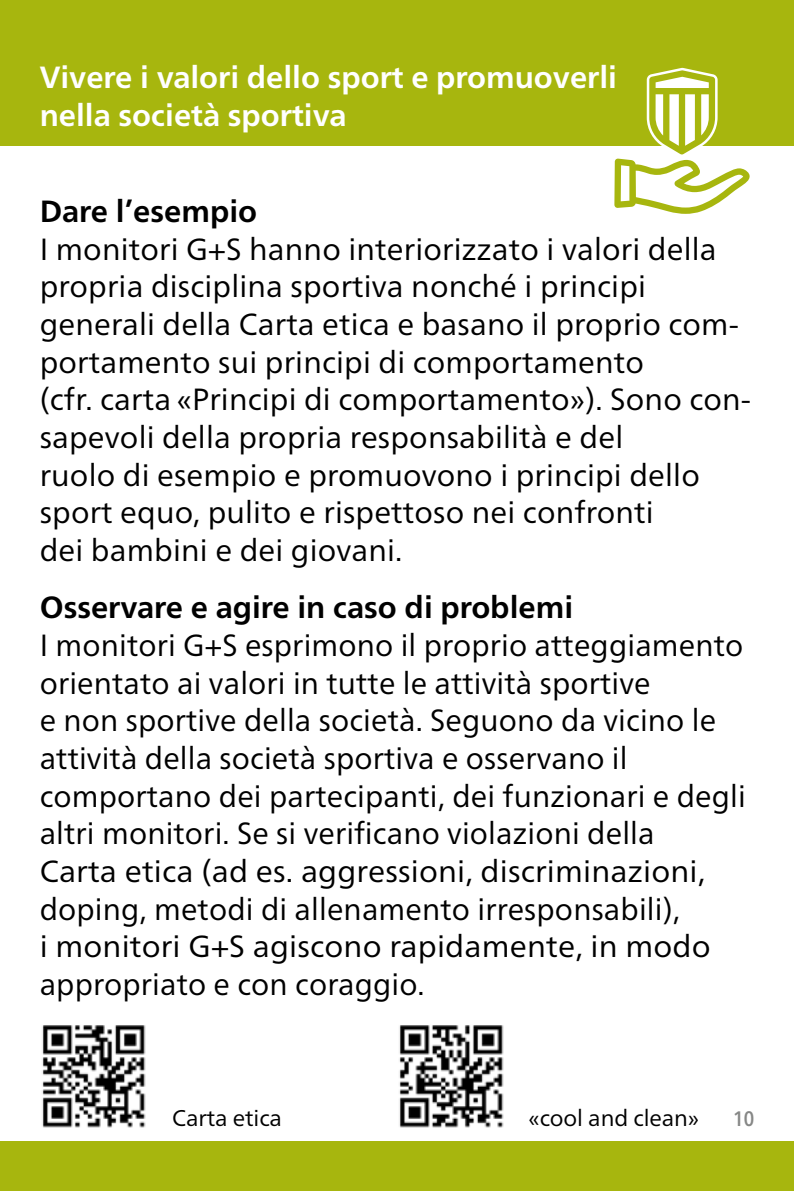
<style>
.page{position:relative;width:794px;height:1191px;background:#fff}
.page>*{position:absolute;margin:0;border:0;box-sizing:border-box;transform-origin:0 0}
._03_Grundtext{font:30.8px/37.4px "Frutiger Neue LT Pro";letter-spacing:.005em;color:#000}
._02_1_Untertitel_wei{font:700 30.8px/37.8px "Frutiger Neue LT Pro";color:#fff}
._02_Untertitel{font:700 30.8px "Frutiger Neue LT Pro";color:#000}
._03_QR_Codes{font:22.75px "Frutiger Neue LT Pro";letter-spacing:-.005em;color:#000}
.t1{font:500 condensed 21px "Frutiger Neue LT Pro";color:#868786}
</style>
<div class="page">
<div style="left:0;top:0;width:794px;height:146px;background:#a7b60e"></div>
<div style="left:0;top:1141px;width:794px;height:50px;background:#a7b60e"></div>
<img style="left:42px;top:1025px;width:104px;height:103px">
<img style="left:399px;top:1025px;width:105px;height:103px">
<svg style="left:614px;top:68px;width:136px;height:146px"></svg>
<p class="_02_1_Untertitel_wei" style="left:40px;top:58px;width:579px">Vivere i valori dello sport e promuoverli nella società sportiva</p>
<p class="_02_Untertitel" style="left:40px;top:193px;width:219px">Dare l’esempio</p>
<p class="_03_Grundtext" style="left:40px;top:230px;width:713px">I monitori G+S hanno interiorizzato i valori della propria disciplina sportiva nonché i principi generali della Carta etica e basano il proprio com&shy;portamento sui principi di comportamento<br>(cfr. carta «Principi di comportamento»). Sono con&shy;sapevoli della propria responsabilità e del<br>ruolo di esempio e promuovono i principi dello sport equo, pulito e rispettoso nei confronti<br>dei bambini e dei giovani.</p>
<p class="_02_Untertitel" style="left:40px;top:589px;width:535px">Osservare e agire in caso di problemi</p>
<p class="_03_Grundtext" style="left:40px;top:626px;width:707px">I monitori G+S esprimono il proprio atteggiamento orientato ai valori in tutte le attività sportive<br>e non sportive della società. Seguono da vicino le attività della società sportiva e osservano il comportano dei partecipanti, dei funzionari e degli altri monitori. Se si verificano violazioni della<br>Carta etica (ad es. aggressioni, discriminazioni, doping, metodi di allenamento irresponsabili),<br>i monitori G+S agiscono rapidamente, in modo appropriato e con coraggio.</p>
<p class="_03_QR_Codes" style="left:172px;top:1104px;width:111px">Carta etica</p>
<p class="_03_QR_Codes" style="left:528px;top:1104px;width:172px">«cool and clean»</p>
<p class="t1" style="left:733px;top:1106px;width:23px">10</p>
</div>
